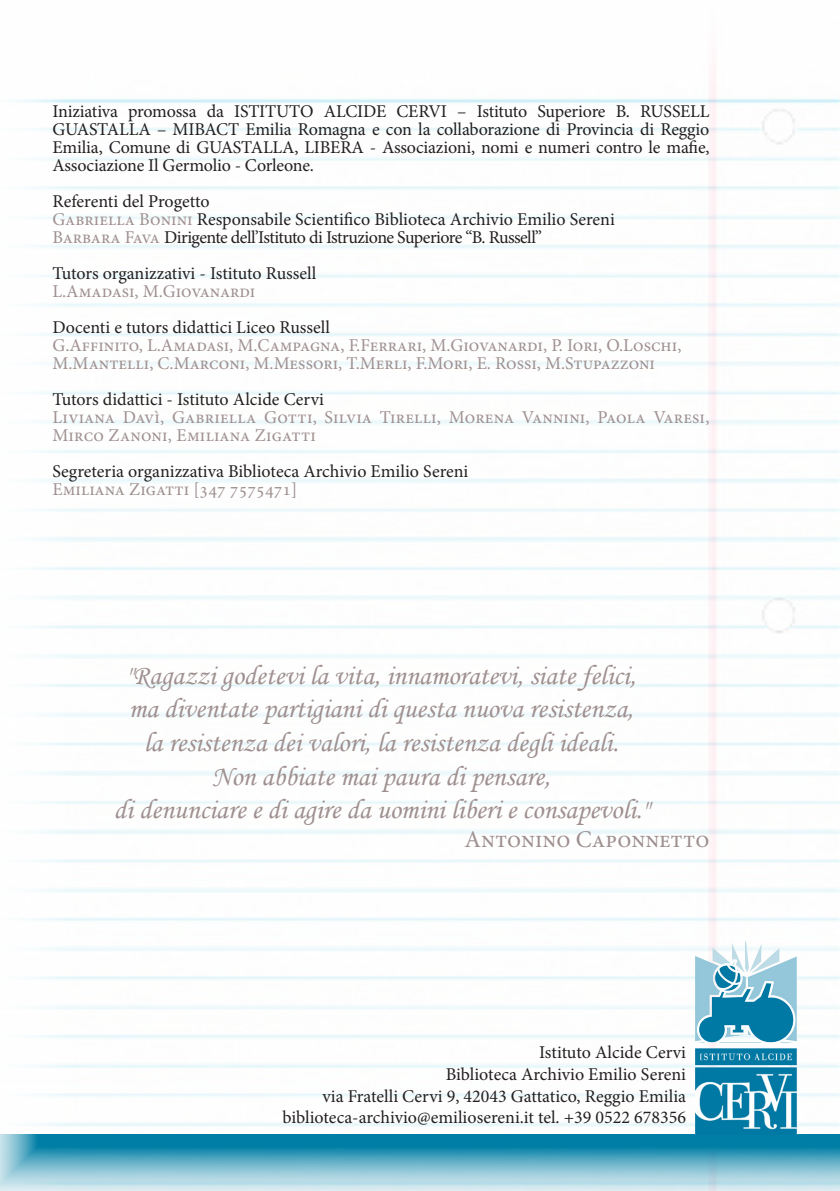
<style>
.page{position:relative;width:840px;height:1191px;background:#fff}
.page>*{position:absolute;margin:0;border:0;box-sizing:border-box;transform-origin:0 0}
.t1{font:28px "Monotype Corsiva";color:#9f9090}
.t2{font:24px "Minion Pro";color:#9f9090}
.t3{font:18px/18px "Minion Pro";letter-spacing:-.005em;color:#231f20;text-align:justify}
.t4{font:18px/18px "Minion Pro";color:#9f9090}
.t5{font:18px "Minion Pro";letter-spacing:-.035em;color:#231f20}
.s1{color:#9f9090}
</style>
<div class="page">
<svg style="left:0;top:1134px;width:839px;height:57px;background:#64b0c8"></svg>
<img style="left:695px;top:940px;width:107px;height:194px">
<p class="t3" style="left:52px;top:102px;width:658px">Iniziativa promossa da ISTITUTO ALCIDE CERVI – Istituto Superiore B. RUSSELL GUASTALLA – MIBACT Emilia Romagna e con la collaborazione di Provincia di Reggio Emilia, Comune di GUASTALLA, LIBERA - Associazioni, nomi e numeri contro le mafie, Associazione Il Germolio - Corleone.</p>
<p class="t3" style="left:52px;top:192px;width:158px">Referenti del Progetto</p>
<p class="t3" style="left:52px;top:210px;width:563px"><span class="s1">Gabriella Bonini</span> Responsabile Scientifico Biblioteca Archivio Emilio Sereni</p>
<p class="t5" style="left:52px;top:225px;width:491px"><span class="s1">Barbara Fava</span> Dirigente dell’Istituto di Istruzione Superiore “B. Russell”</p>
<p class="t3" style="left:52px;top:264px;width:265px">Tutors organizzativi - Istituto Russell</p>
<p class="t4" style="left:52px;top:282px;width:204px">L.Amadasi, M.Giovanardi</p>
<p class="t3" style="left:52px;top:318px;width:279px">Docenti e tutors didattici Liceo Russell</p>
<p class="t4" style="left:52px;top:336px;width:630px">G.Affinito, L.Amadasi, M.Campagna, F.Ferrari, M.Giovanardi, P. Iori, O.Loschi,<br>M.Mantelli, C.Marconi, M.Messori, T.Merli, F.Mori, E. Rossi, M.Stupazzoni</p>
<p class="t3" style="left:52px;top:390px;width:273px">Tutors didattici - Istituto Alcide Cervi</p>
<p class="t4" style="left:52px;top:408px;width:658px">Liviana Davì, Gabriella Gotti, Silvia Tirelli, Morena Vannini, Paola Varesi,<br>Mirco Zanoni, Emiliana Zigatti</p>
<p class="t3" style="left:52px;top:462px;width:417px">Segreteria organizzativa Biblioteca Archivio Emilio Sereni</p>
<p class="t4" style="left:52px;top:480px;width:246px">Emiliana Zigatti [347 7575471]</p>
<p class="t1" style="left:126px;top:658px;width:511px">"Ragazzi godetevi la vita, innamoratevi, siate felici,</p>
<p class="t1" style="left:129px;top:692px;width:505px">ma diventate partigiani di questa nuova resistenza,</p>
<p class="t1" style="left:144px;top:725px;width:476px">la resistenza dei valori, la resistenza degli ideali.</p>
<p class="t1" style="left:211px;top:759px;width:340px">Non abbiate mai paura di pensare,</p>
<p class="t1" style="left:114px;top:792px;width:535px">di denunciare e di agire da uomini liberi e consapevoli."</p>
<p class="t2" style="left:464px;top:823px;width:246px">Antonino Caponnetto</p>
<p class="t3" style="left:539px;top:1043px;width:148px">Istituto Alcide Cervi</p>
<p class="t3" style="left:445px;top:1065px;width:242px">Biblioteca Archivio Emilio Sereni</p>
<p class="t3" style="left:322px;top:1086px;width:365px">via Fratelli Cervi 9, 42043 Gattatico, Reggio Emilia</p>
<p class="t3" style="left:282px;top:1108px;width:405px">biblioteca-archivio@emiliosereni.it tel. +39 0522 678356</p>
</div>
